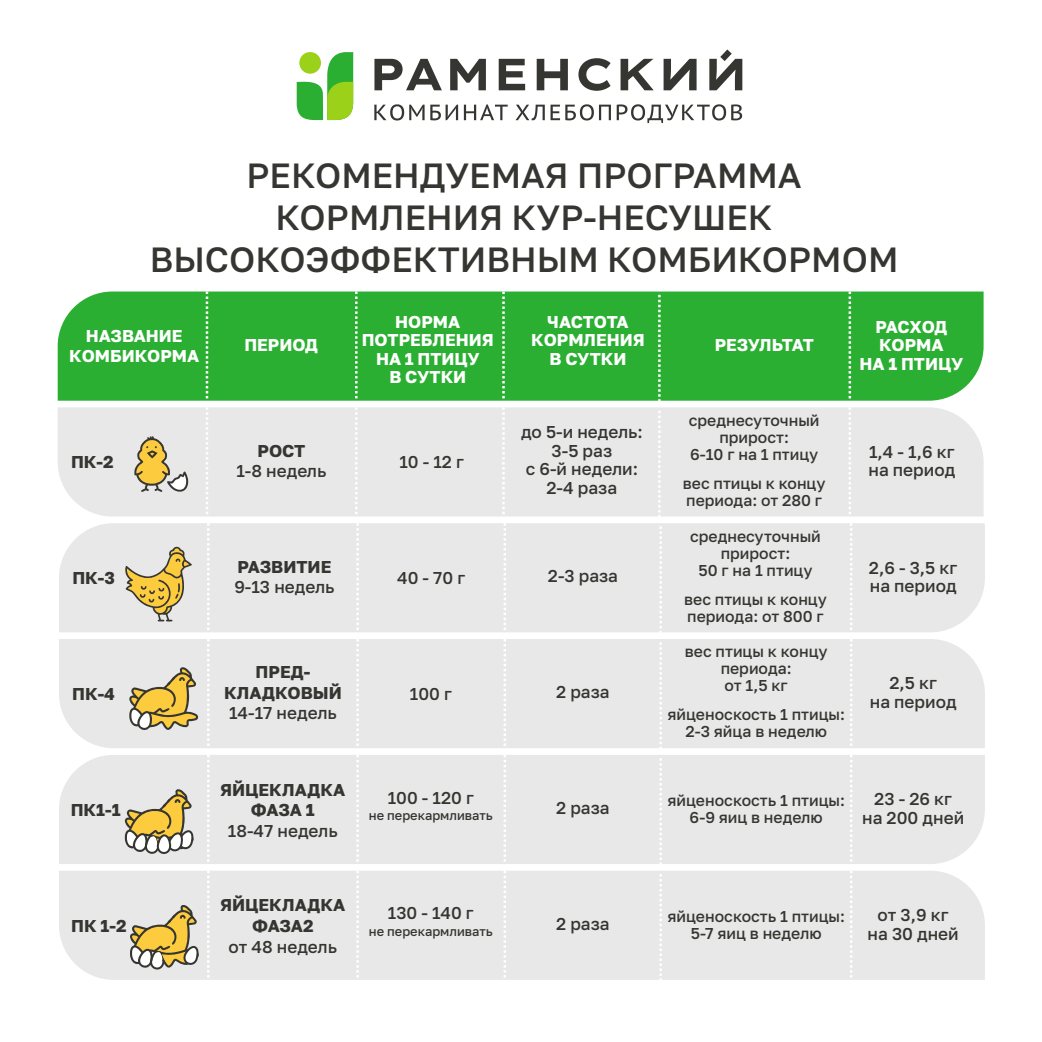
<style>
.page{position:relative;width:1042px;height:1042px;background:#fff}
.page>*{position:absolute;margin:0;border:0;box-sizing:border-box;transform-origin:0 0}
.t1{font:500 35px/42px "Golos Text";color:#353531;text-align:center}
.t2{font:500 17.15px/18.6px "Golos Text";color:#353531;text-align:center}
.t3{font:700 17.15px/18.6px "Golos Text";color:#fff;text-align:center}
.t4{font:700 17.15px/20.5px "Golos Text";color:#353531;text-align:center}
.t5{font:700 17.15px "Golos Text";letter-spacing:-.04em;color:#fff}
.t6{font:500 15.75px/17px "Golos Text";color:#353531;text-align:center}
.t7{font:500 12.78px "Golos Text";color:#353531}
</style>
<div class="page">
<svg style="left:374px;top:59px;width:68px;height:31px"></svg>
<svg style="left:450px;top:59px;width:36px;height:31px"></svg>
<svg style="left:499px;top:59px;width:26px;height:31px"></svg>
<svg style="left:537px;top:59px;width:31px;height:31px"></svg>
<svg style="left:578px;top:58px;width:32px;height:33px"></svg>
<svg style="left:620px;top:59px;width:34px;height:31px"></svg>
<svg style="left:663px;top:59px;width:33px;height:31px"></svg>
<svg style="left:709px;top:49px;width:33px;height:41px"></svg>
<svg style="left:374px;top:104px;width:50px;height:16px"></svg>
<svg style="left:430px;top:105px;width:28px;height:15px"></svg>
<svg style="left:464px;top:104px;width:44px;height:16px"></svg>
<svg style="left:515px;top:104px;width:96px;height:16px"></svg>
<svg style="left:617px;top:104px;width:125px;height:19px"></svg>
<svg style="left:297px;top:52px;width:56px;height:68px"></svg>
<div style="left:58px;top:291px;width:925px;height:110px;background:#2baf32"></div>
<div style="left:59px;top:523px;width:926px;height:109px;background:#e9e8e8"></div>
<div style="left:59px;top:639px;width:926px;height:109px;background:#e9e8e8"></div>
<div style="left:59px;top:755px;width:926px;height:109px;background:#e9e8e8"></div>
<div style="left:59px;top:871px;width:926px;height:109px;background:#e9e8e8"></div>
<div style="left:58px;top:407px;width:925px;height:109px;background:#e9e8e8"></div>
<svg style="left:206px;top:407px;width:2px;height:109px"></svg>
<svg style="left:355px;top:407px;width:2px;height:109px"></svg>
<svg style="left:502px;top:407px;width:3px;height:109px"></svg>
<svg style="left:658px;top:411px;width:2px;height:105px"></svg>
<svg style="left:848px;top:407px;width:3px;height:109px"></svg>
<svg style="left:207px;top:523px;width:2px;height:109px"></svg>
<svg style="left:356px;top:523px;width:3px;height:109px"></svg>
<svg style="left:503px;top:523px;width:3px;height:109px"></svg>
<svg style="left:659px;top:526px;width:3px;height:106px"></svg>
<svg style="left:850px;top:523px;width:2px;height:109px"></svg>
<svg style="left:207px;top:639px;width:2px;height:109px"></svg>
<svg style="left:356px;top:639px;width:3px;height:109px"></svg>
<svg style="left:503px;top:639px;width:3px;height:109px"></svg>
<svg style="left:659px;top:642px;width:3px;height:106px"></svg>
<svg style="left:850px;top:639px;width:2px;height:109px"></svg>
<svg style="left:207px;top:755px;width:2px;height:109px"></svg>
<svg style="left:356px;top:755px;width:3px;height:109px"></svg>
<svg style="left:503px;top:755px;width:3px;height:109px"></svg>
<svg style="left:659px;top:758px;width:3px;height:106px"></svg>
<svg style="left:850px;top:755px;width:2px;height:109px"></svg>
<svg style="left:207px;top:871px;width:2px;height:109px"></svg>
<svg style="left:356px;top:871px;width:3px;height:109px"></svg>
<svg style="left:503px;top:871px;width:3px;height:109px"></svg>
<svg style="left:659px;top:874px;width:3px;height:106px"></svg>
<svg style="left:850px;top:871px;width:2px;height:109px"></svg>
<svg style="left:206px;top:291px;width:2px;height:110px"></svg>
<svg style="left:355px;top:291px;width:2px;height:110px"></svg>
<svg style="left:502px;top:291px;width:3px;height:110px"></svg>
<svg style="left:658px;top:295px;width:2px;height:106px"></svg>
<svg style="left:848px;top:291px;width:3px;height:110px"></svg>
<svg style="left:134px;top:436px;width:54px;height:57px"></svg>
<svg style="left:125px;top:547px;width:67px;height:74px"></svg>
<svg style="left:129px;top:666px;width:69px;height:65px"></svg>
<svg style="left:125px;top:788px;width:69px;height:66px"></svg>
<svg style="left:130px;top:904px;width:69px;height:65px"></svg>
<h1 class="t1" style="left:150px;top:158px;width:750px">РЕКОМЕНДУЕМАЯ ПРОГРАММА<br>КОРМЛЕНИЯ КУР-НЕСУШЕК<br>ВЫСОКОЭФФЕКТИВНЫМ КОМБИКОРМОМ</h1>
<p class="t3" style="left:69px;top:327px;width:131px;line-height:20.5px">НАЗВАНИЕ<br>КОМБИКОРМА</p>
<p class="t3" style="left:244px;top:337px;width:75px">ПЕРИОД</p>
<p class="t3" style="left:362px;top:314px;width:134px">НОРМА<br>ПОТРЕБЛЕНИЯ<br>НА 1 ПТИЦУ<br>В СУТКИ</p>
<p class="t3" style="left:531px;top:314px;width:115px">ЧАСТОТА<br>КОРМЛЕНИЯ<br>В СУТКИ</p>
<p class="t5" style="left:715px;top:338px;width:101px">РЕЗУЛЬТАТ</p>
<p class="t3" style="left:859px;top:319px;width:105px">РАСХОД<br>КОРМА<br>НА 1 ПТИЦУ</p>
<p class="t4" style="left:71px;top:453px;width:44px">ПК-2</p>
<p class="t4" style="left:257px;top:442px;width:49px">РОСТ</p>
<p class="t2" style="left:236px;top:463px;width:92px">1-8 недель</p>
<p class="t2" style="left:399px;top:454px;width:66px">10 - 12 г</p>
<p class="t2" style="left:521px;top:424px;width:123px">до 5-и недель:<br>3-5 раз<br>с 6-й недели:<br>2-4 раза</p>
<p class="t6" style="left:689px;top:413px;width:132px">среднесуточный прирост:<br>6-10 г на 1 птицу</p>
<p class="t6" style="left:683px;top:476px;width:144px;text-align:left">вес птицы к концу периода: от 280 г</p>
<p class="t2" style="left:868px;top:444px;width:88px;text-align:left">1,4 - 1,6 кг на период</p>
<p class="t4" style="left:72px;top:569px;width:44px">ПК-3</p>
<p class="t4" style="left:72px;top:685px;width:44px">ПК-4</p>
<p class="t4" style="left:237px;top:558px;width:96px">РАЗВИТИЕ</p>
<p class="t2" style="left:234px;top:579px;width:102px">9-13 недель</p>
<p class="t4" style="left:224px;top:663px;width:119px">ПРЕД-<br>КЛАДКОВЫЙ</p>
<p class="t2" style="left:229px;top:705px;width:109px">14-17 недель</p>
<p class="t2" style="left:397px;top:570px;width:69px">40 - 70 г</p>
<p class="t2" style="left:410px;top:685px;width:44px">100 г</p>
<p class="t2" style="left:548px;top:568px;width:72px">2-3 раза</p>
<p class="t2" style="left:556px;top:684px;width:55px">2 раза</p>
<p class="t6" style="left:690px;top:529px;width:132px">среднесуточный прирост:<br>50 г на 1 птицу</p>
<p class="t6" style="left:684px;top:592px;width:144px;text-align:left">вес птицы к концу периода: от 800 г</p>
<p class="t6" style="left:685px;top:644px;width:144px">вес птицы к концу периода:<br>от 1,5 кг</p>
<p class="t6" style="left:667px;top:707px;width:179px">яйценоскость 1 птицы:<br>2-3 яйца в неделю</p>
<p class="t2" style="left:869px;top:559px;width:90px;text-align:left">2,6 - 3,5 кг на период</p>
<p class="t2" style="left:870px;top:675px;width:88px">2,5 кг<br>на период</p>
<p class="t4" style="left:71px;top:801px;width:51px">ПК1-1</p>
<p class="t4" style="left:220px;top:780px;width:127px">ЯЙЦЕКЛАДКА<br>ФАЗА 1</p>
<p class="t2" style="left:228px;top:823px;width:111px">18-47 недель</p>
<p class="t2" style="left:388px;top:789px;width:88px">100 - 120 г</p>
<p class="t7" style="left:369px;top:810px;width:125px">не перекармливать</p>
<p class="t2" style="left:556px;top:800px;width:55px">2 раза</p>
<p class="t6" style="left:667px;top:793px;width:179px">яйценоскость 1 птицы:<br>6-9 яиц в неделю</p>
<p class="t2" style="left:862px;top:791px;width:103px">23 - 26 кг на 200 дней</p>
<p class="t4" style="left:71px;top:916px;width:57px">ПК 1-2</p>
<p class="t4" style="left:220px;top:896px;width:127px">ЯЙЦЕКЛАДКА<br>ФАЗА2</p>
<p class="t2" style="left:228px;top:938px;width:110px">от 48 недель</p>
<p class="t2" style="left:388px;top:905px;width:87px">130 - 140 г</p>
<p class="t7" style="left:369px;top:926px;width:125px">не перекармливать</p>
<p class="t2" style="left:556px;top:915px;width:55px">2 раза</p>
<p class="t6" style="left:667px;top:909px;width:179px">яйценоскость 1 птицы:<br>5-7 яиц в неделю</p>
<p class="t2" style="left:867px;top:907px;width:93px">от 3,9 кг на 30 дней</p>
</div>
